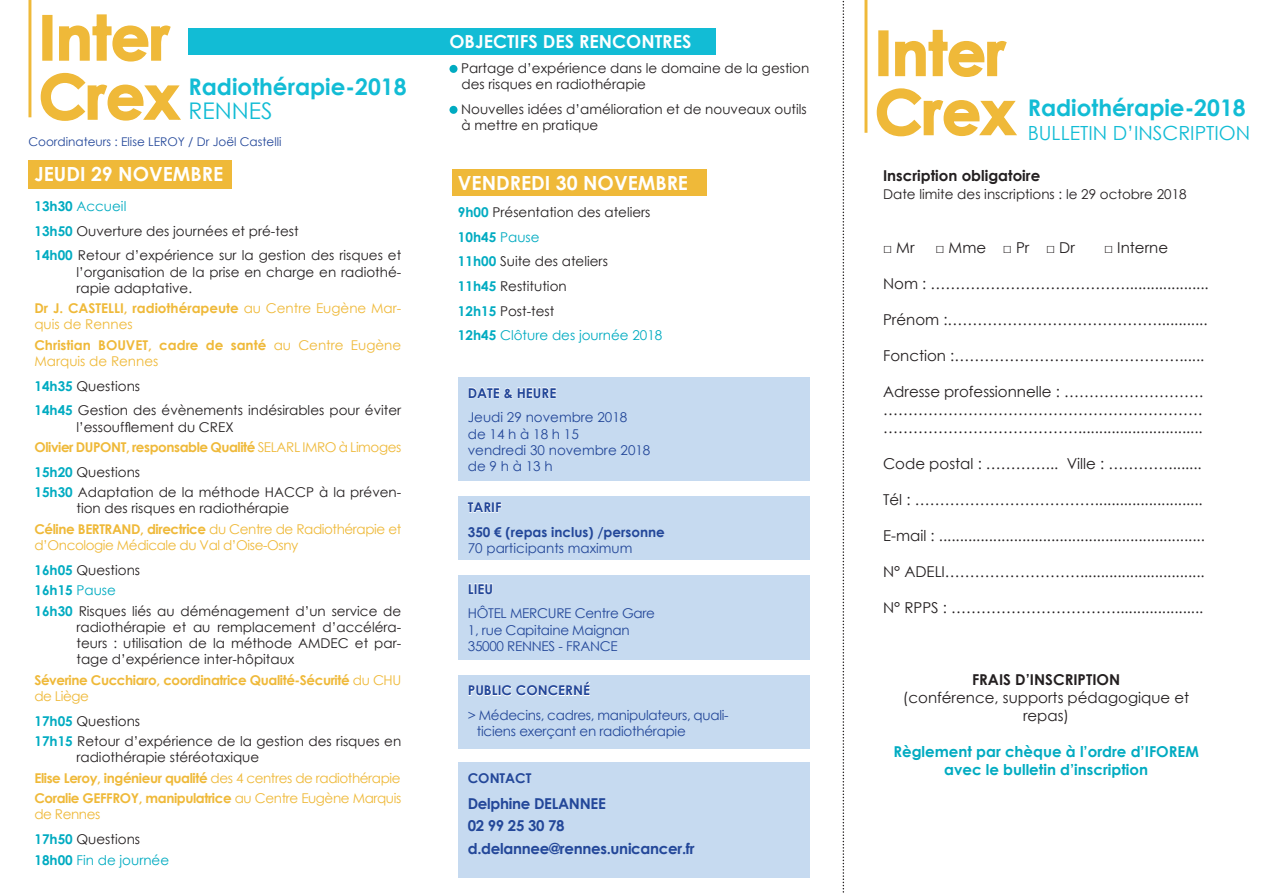
<style>
.page{position:relative;width:1263px;height:893px;background:#fff}
.page>*{position:absolute;margin:0;border:0;box-sizing:border-box;transform-origin:0 0}
.t1{font:700 61.05px/59.1px "Century Gothic";color:#efb939}
.t2{font:700 22.95px "Century Gothic";color:#12bcd5}
.t3{font:22.95px "Century Gothic";color:#12bcd5}
.t4{font:700 19.5px "Century Gothic";color:#fff}
.t5{font:19.5px "Century Gothic";color:#12bcd5}
.t6{font:700 18px "Century Gothic";color:#fff}
.t7{font:15px/18px "Century Gothic";color:#231f20;text-align:justify}
.t8{font:700 15px/18px "Century Gothic";color:#00abc1;text-align:center}
.t9{font:700 15px/22.2px "Century Gothic";letter-spacing:-.02em;color:#234799}
.t10{font:700 15px "Century Gothic";color:#231f20}
.t11{font:13.5px/24.8px "Century Gothic";color:#231f20}
.t12{font:700 13.5px/20.4px "Century Gothic";letter-spacing:-.03em;color:#efb939}
.t13{font:13.5px/16.2px "Century Gothic";letter-spacing:-.02em;color:#234799}
.t14{font:13.5px/16.2px "Century Gothic";color:#efb939}
.t15{font:13.5px/16.2px "Century Gothic";color:#234799}
.t16{font:13.5px/16.2px "Century Gothic";letter-spacing:-.03em;color:#efb939}
.t17{font:700 13.5px/24.8px "Century Gothic";color:#234799}
.t18{font:13.5px "Century Gothic";color:#00abc1}
.t19{font:12px "Century Gothic";color:#234799}
.s1{font-weight:700;color:#00abc1}
.s2{color:#00abc1}
.s3{font-weight:700}
.s4{font-weight:400}
.s5{font-weight:400;color:#231f20}
.s6{color:#efb939}
</style>
<div class="page">
<div style="left:189px;top:28px;width:526px;height:27px;background:#12bcd5"></div>
<div style="left:449px;top:65px;width:8px;height:8px;background:#00abc1;border-radius:50%"></div>
<div style="left:449px;top:106px;width:8px;height:8px;background:#00abc1;border-radius:50%"></div>
<div style="left:42px;top:15px;width:11px;height:46px;border:2px solid #efb939"></div>
<svg style="left:59px;top:14px;width:112px;height:48px"></svg>
<svg style="left:40px;top:72px;width:141px;height:49px"></svg>
<div style="left:878px;top:30px;width:10px;height:46px;border:2px solid #efb939"></div>
<svg style="left:895px;top:29px;width:112px;height:48px"></svg>
<svg style="left:876px;top:88px;width:141px;height:49px"></svg>
<hr style="left:28px;top:0;width:3px;height:117px;background:#efb939">
<hr style="left:864px;top:0;width:3px;height:133px;background:#efb939">
<div style="left:28px;top:160px;width:204px;height:29px;background:#efb939"></div>
<div style="left:452px;top:169px;width:254px;height:27px;background:#efb939"></div>
<div style="left:458px;top:496px;width:351px;height:64px;background:#c6daf0"></div>
<div style="left:458px;top:377px;width:351px;height:103px;background:#c6daf0"></div>
<div style="left:458px;top:575px;width:351px;height:85px;background:#c6daf0"></div>
<div style="left:458px;top:675px;width:351px;height:74px;background:#c6daf0"></div>
<div style="left:458px;top:762px;width:351px;height:115px;background:#c6daf0"></div>
<svg style="left:468px;top:502px;width:33px;height:10px"></svg>
<svg style="left:469px;top:388px;width:87px;height:10px"></svg>
<svg style="left:469px;top:584px;width:23px;height:10px"></svg>
<svg style="left:469px;top:682px;width:121px;height:14px"></svg>
<svg style="left:843px;top:0;width:1px;height:893px"></svg>
<h1 class="t1" style="left:39px;top:5px;width:142px">Inter<br>Crex</h1>
<h1 class="t1" style="left:875px;top:21px;width:142px">Inter<br>Crex</h1>
<h3 class="t6" style="left:449px;top:28px;width:243px">Objectifs des rencontres</h3>
<p class="t11" style="left:461px;top:60px;width:350px;line-height:16.2px">Partage d’expérience dans le domaine de la gestion des risques en radiothérapie</p>
<p class="t11" style="left:461px;top:101px;width:347px;line-height:16.2px">Nouvelles idées d’amélioration et de nouveaux outils à mettre en pratique</p>
<h2 class="t2" style="left:189px;top:69px;width:220px">Radiothérapie-2018</h2>
<h2 class="t3" style="left:189px;top:95px;width:85px">RENNES</h2>
<h2 class="t2" style="left:1028px;top:90px;width:220px">Radiothérapie-2018</h2>
<h3 class="t5" style="left:1028px;top:119px;width:224px">BULLETIN D’INSCRIPTION</h3>
<p class="t19" style="left:28px;top:133px;width:255px">Coordinateurs : Elise LEROY / Dr Joël Castelli</p>
<h3 class="t4" style="left:34px;top:159px;width:130px">JEUDI 29 novem</h3>
<h3 class="t4" style="left:190px;top:159px;width:22px">bre</h3>
<p class="t10" style="left:883px;top:164px;width:159px">Inscription obligatoire</p>
<p class="t11" style="left:883px;top:181px;width:305px">Date limite des inscriptions : le 29 octobre 2018</p>
<h3 class="t4" style="left:458px;top:168px;width:171px">vendreDI 30 novem</h3>
<h3 class="t4" style="left:655px;top:168px;width:22px">bre</h3>
<p class="t11" style="left:34px;top:193px;width:368px"><span class="s1">13h30</span> <span class="s2">Accueil<br></span><span class="s1">13h50</span> Ouverture des journées et pré-test<br><span class="s1">14h00</span> Retour d’expérience sur la gestion des risques et</p>
<p class="t11" style="left:76px;top:263px;width:326px;line-height:16.2px">l’organisation de la prise en charge en radiothé&shy;rapie adaptative.</p>
<p class="t14" style="left:34px;top:300px;width:368px"><span class="s3">Dr J. CASTELLI, radiothérapeute</span> au Centre Eugène Mar&shy;quis de Rennes</p>
<p class="t14" style="left:34px;top:337px;width:368px"><span class="s3">Christian BOUVET, cadre de santé</span> au Centre Eugène<br>Marquis de Rennes</p>
<p class="t11" style="left:34px;top:373px;width:368px"><span class="s1">14h35</span> Questions<br><span class="s1">14h45</span> Gestion des évènements indésirables pour éviter</p>
<p class="t11" style="left:76px;top:414px;width:159px">l’essoufflement du CREX</p>
<p class="t12" style="left:34px;top:436px;width:76px">Olivier DUPONT</p>
<p class="t11" style="left:458px;top:199px;width:206px"><span class="s1">9h00</span> Présentation des ateliers<br><span class="s1">10h45</span> <span class="s2">Pause<br></span><span class="s1">11h00</span> Suite des ateliers<br><span class="s1">11h45</span> Restitution<br><span class="s1">12h15</span> Post-test<br><span class="s1">12h45</span> <span class="s2">Clôture des journée 2018</span></p>
<p class="t7" style="left:883px;top:238px;width:33px">□ Mr</p>
<p class="t7" style="left:935px;top:238px;width:141px">□ Mme □ Pr □ Dr</p>
<p class="t7" style="left:1104px;top:238px;width:66px">□ Interne</p>
<p class="t7" style="left:883px;top:274px;width:327px">Nom : …………………………………....................</p>
<p class="t7" style="left:883px;top:310px;width:326px">Prénom :……………………………………............</p>
<p class="t7" style="left:883px;top:346px;width:323px">Fonction :………………………………………......</p>
<p class="t7" style="left:883px;top:382px;width:322px">Adresse professionnelle : ………………………. ………………………………………………………. …………………………………..............................</p>
<p class="t7" style="left:883px;top:454px;width:320px">Code postal : …………... Ville : …………........</p>
<p class="t7" style="left:883px;top:490px;width:321px">Tél : ………………………………..........................</p>
<p class="t7" style="left:883px;top:526px;width:323px">E-mail : ................................................................</p>
<p class="t7" style="left:883px;top:562px;width:323px">N° ADELI………………………..............................</p>
<p class="t7" style="left:883px;top:598px;width:322px">N° RPPS : …………………………….....................</p>
<p class="t17" style="left:468px;top:380px;width:67px">date &amp; heure</p>
<p class="t15" style="left:468px;top:409px;width:184px">Jeudi 29 novembre 2018<br>de 14 h à 18 h 15<br>vendredi 30 novembre 2018 de 9 h à 13 h</p>
<p class="t12" style="left:34px;top:434px;width:368px;line-height:24.8px;text-indent:92px">, responsable Qualité <span class="s4">SELARL IMRO à Limoges<br></span><span class="s2">15h20</span> <span class="s5">Questions</span></p>
<p class="t11" style="left:76px;top:484px;width:326px;line-height:16.2px;text-indent:-42px"><span class="s1">15h30</span> Adaptation de la méthode HACCP à la préven&shy;tion des risques en radiothérapie</p>
<p class="t12" style="left:34px;top:518px;width:88px">Céline BERTRAND</p>
<p class="t17" style="left:468px;top:494px;width:199px">TARIF<br>350 € (repas inclus) /personne</p>
<p class="t15" style="left:468px;top:540px;width:166px">70 participants maximum</p>
<p class="t16" style="left:34px;top:521px;width:368px;text-indent:106px"><span class="s3">, directrice</span> du Centre de Radiothérapie et d’Oncologie Médicale du Val d’Oise-Osny</p>
<p class="t11" style="left:34px;top:559px;width:368px;line-height:20.4px"><span class="s1">16h05</span> Questions<br><span class="s1">16h15</span> <span class="s2">Pause<br></span><span class="s1">16h30</span> Risques liés au déménagement d’un service de</p>
<p class="t11" style="left:76px;top:619px;width:326px;line-height:16.2px;text-align:justify">radiothérapie et au remplacement d’accéléra&shy;teurs : utilisation de la méthode AMDEC et par&shy;tage d’expérience inter-hôpitaux</p>
<p class="t12" style="left:34px;top:671px;width:368px;line-height:16.2px">Séverine Cucchiaro, coordinatrice Qualité-Sécurité <span class="s4">du CHU de Liège</span></p>
<p class="t11" style="left:34px;top:710px;width:368px;line-height:20.4px"><span class="s1">17h05</span> Questions<br><span class="s1">17h15</span> Retour d’expérience de la gestion des risques en</p>
<p class="t12" style="left:34px;top:747px;width:368px;text-indent:42px"><span class="s5">radiothérapie stéréotaxique<br></span>Elise Leroy, ingénieur qualité <span class="s4">des 4 centres de radiothérapie<br></span>Coralie GEFFROY, manipulatrice <span class="s4">au Centre Eugène Marquis</span></p>
<p class="t11" style="left:34px;top:802px;width:107px"><span class="s6">de Rennes<br></span><span class="s1">17h50</span> Questions</p>
<p class="t18" style="left:34px;top:850px;width:136px"><span class="s3">18h00</span> Fin de journée</p>
<p class="t17" style="left:468px;top:576px;width:27px">LIEU</p>
<p class="t13" style="left:468px;top:605px;width:189px">HôTEL MERCURE Centre Gare<br>1, rue Capitaine Maignan<br>35000 RENNES - FRANCE</p>
<p class="t17" style="left:468px;top:678px;width:32px">public</p>
<p class="t17" style="left:516px;top:678px;width:41px">concer</p>
<p class="t17" style="left:573px;top:678px;width:19px">né</p>
<p class="t13" style="left:477px;top:707px;width:253px;text-indent:-9px">&gt; Médecins, cadres, manipulateurs, quali&shy;ticiens exerçant en radiothérapie</p>
<p class="t17" style="left:468px;top:765px;width:21px">CONTA</p>
<p class="t17" style="left:515px;top:765px;width:17px">CT</p>
<p class="t9" style="left:468px;top:792px;width:102px">Delphine DELANN</p>
<p class="t9" style="left:590px;top:792px;width:17px">EE</p>
<p class="t9" style="left:468px;top:814px;width:228px">02 99 25 30 78 d.delannee@rennes.unicancer.fr</p>
<p class="t10" style="left:972px;top:668px;width:137px">FRAIS D’INSCRIPTION</p>
<p class="t7" style="left:903px;top:688px;width:288px;text-align:center">(conférence, supports pédagogique et repas)</p>
<p class="t8" style="left:893px;top:742px;width:307px">Règlement par chèque à l’ordre d’IFO REM avec le bulletin d’inscription</p>
</div>
